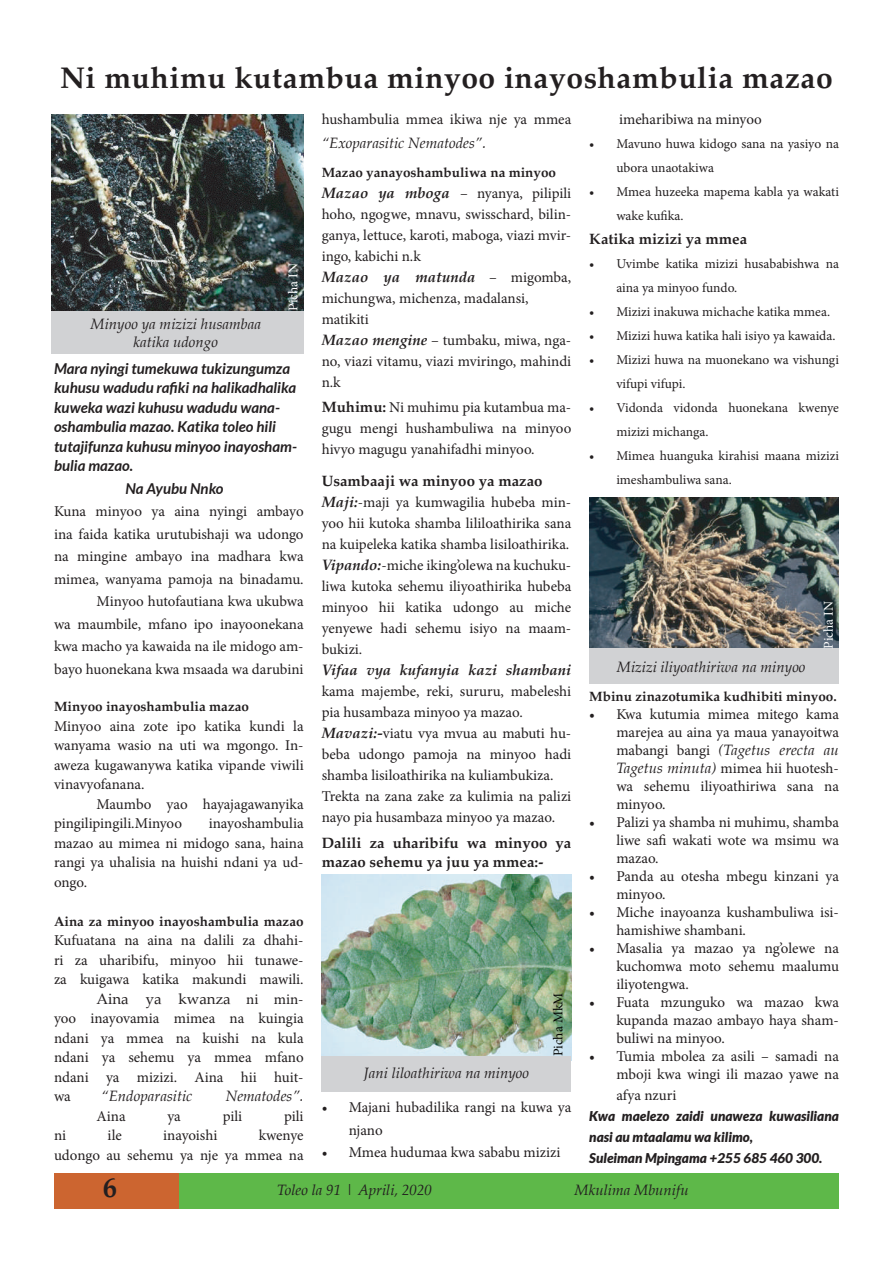
<style>
.page{position:relative;width:893px;height:1263px;background:#fff}
.page>*{position:absolute;margin:0;border:0;box-sizing:border-box;transform-origin:0 0}
.t1{font:700 30px "Palatino";letter-spacing:.02em;color:#231f20}
.t2{font:700 28.5px "Palatino";color:#231f20}
.t3{font:15px/21px "Minion Pro";color:#231f20;text-align:justify}
.t4{font:italic 15px/18px "Palatino";color:#231f20;text-align:center}
.t5{font:italic 700 15px/19.5px "Lato";color:#231f20}
.t6{font:700 15px/19.5px "Palatino";color:#231f20}
.t7{font:italic 700 15px "Palatino Linotype";color:#231f20}
.t8{font:italic 700 15px "Palatino";color:#231f20}
.t9{font:15px "Palatino";color:#231f20}
.t10{font:13.5px/24px "Minion Pro";color:#231f20}
.t11{font:700 13.5px "Palatino";color:#231f20}
.t12{font:italic 900 13.5px/21px "Lato";color:#231f20}
.t13{font:13.5px "Minion Pro";letter-spacing:-.005em;color:#fff}
.t14{font:13.5px "Minion Pro";letter-spacing:-.005em;color:#040503}
.s1{font-family:"Palatino Linotype";font-weight:700;font-style:italic}
.s2{font-family:"Minion Pro";font-weight:400;font-style:normal}
.s3{font-family:"Palatino";font-weight:700;font-style:italic}
.s4{font-family:"Palatino";font-weight:700}
.s5{font-family:"Minion Pro";font-style:normal}
.s6{font-family:"Palatino";font-style:italic}
.s7{font-family:"Minion Pro"}
</style>
<div class="page">
<img style="left:52px;top:115px;width:252px;height:196px">
<div style="left:52px;top:311px;width:252px;height:42px;background:#d1d2d4"></div>
<div style="left:179px;top:1173px;width:660px;height:36px;background:#5eb849"></div>
<div style="left:54px;top:1173px;width:125px;height:36px;background:#cc6530"></div>
<img style="left:322px;top:874px;width:249px;height:182px">
<div style="left:322px;top:1056px;width:249px;height:36px;background:#d1d2d4"></div>
<img style="left:589px;top:497px;width:250px;height:152px">
<div style="left:589px;top:649px;width:250px;height:35px;background:#d1d2d4"></div>
<h1 class="t1" style="left:60px;top:52px;width:774px">Ni muhimu kutambua minyoo inayoshambulia mazao</h1>
<p class="t3" style="left:322px;top:109px;width:251px">hushambulia mmea ikiwa nje ya mmea</p>
<p class="t4" style="left:322px;top:134px;width:166px">“Exoparasitic Nematodes”.</p>
<p class="t11" style="left:322px;top:161px;width:236px">Mazao yanayoshambuliwa na minyoo</p>
<p class="t3" style="left:322px;top:183px;width:251px"><span class="s1">Mazao ya mboga</span> – nyanya, pilipili hoho, ngogwe, mnavu, swisschard, bilin&shy;ganya, lettuce, karoti, maboga, viazi mvir&shy;ingo, kabichi n.k</p>
<p class="t8" style="left:322px;top:264px;width:251px">Mazao ya matunda <span class="s2">– migomba,</span></p>
<p class="t3" style="left:322px;top:288px;width:251px;text-align:left">michungwa, michenza, madalansi, matikiti<br><span class="s3">Mazao mengine</span> – tumbaku, miwa, nga&shy;no, viazi vitamu, viazi mviringo, mahindi n.k</p>
<p class="t3" style="left:322px;top:397px;width:251px"><span class="s4">Muhimu:</span> Ni muhimu pia kutambua ma&shy;gugu mengi hushambuliwa na minyoo hivyo magugu yanahifadhi minyoo.</p>
<p class="t6" style="left:322px;top:471px;width:222px">Usambaaji wa minyoo ya mazao</p>
<p class="t3" style="left:322px;top:492px;width:251px;text-align:left"><span class="s3">Maji:</span>-maji ya kumwagilia hubeba min&shy;yoo hii kutoka shamba lililoathirika sana na kuipeleka katika shamba lisiloathirika.<br><span class="s3">Vipando:</span>-miche iking’olewa na kuchuku&shy;liwa kutoka sehemu iliyoathirika hubeba minyoo hii katika udongo au miche yenyewe hadi sehemu isiyo na maam&shy;bukizi.</p>
<p class="t7" style="left:322px;top:659px;width:251px">Vifaa vya kufanyia kazi shambani</p>
<p class="t3" style="left:322px;top:681px;width:251px;text-align:left">kama majembe, reki, sururu, mabeleshi pia husambaza minyoo ya mazao.<br><span class="s3">Mavazi:-</span>viatu vya mvua au mabuti hu&shy;beba udongo pamoja na minyoo hadi shamba lisiloathirika na kuliambukiza.<br>Trekta na zana zake za kulimia na palizi nayo pia husambaza minyoo ya mazao.</p>
<p class="t6" style="left:322px;top:832px;width:251px">Dalili za uharibifu wa minyoo ya mazao sehemu ya juu ya mmea:-</p>
<p class="t3" style="left:619px;top:109px;width:144px">imeharibiwa na minyoo</p>
<p class="t10" style="left:616px;top:132px;width:224px;text-indent:-27px">• Mavuno huwa kidogo sana na yasiyo na ubora unaotakiwa</p>
<p class="t10" style="left:616px;top:180px;width:224px;text-indent:-27px">• Mmea huzeeka mapema kabla ya wakati wake kufika.</p>
<p class="t6" style="left:589px;top:229px;width:159px">Katika mizizi ya mmea</p>
<p class="t10" style="left:616px;top:252px;width:224px;text-indent:-27px">• Uvimbe katika mizizi husababishwa na aina ya minyoo fundo.</p>
<p class="t10" style="left:589px;top:300px;width:242px">• Mizizi inakuwa michache katika mmea.</p>
<p class="t10" style="left:589px;top:324px;width:248px">• Mizizi huwa katika hali isiyo ya kawaida.</p>
<p class="t10" style="left:616px;top:348px;width:224px;text-indent:-27px">• Mizizi huwa na muonekano wa vishungi vifupi vifupi.</p>
<p class="t10" style="left:616px;top:396px;width:224px;text-indent:-27px">• Vidonda vidonda huonekana kwenye mizizi michanga.</p>
<p class="t10" style="left:616px;top:444px;width:224px;text-indent:-27px">• Mimea huanguka kirahisi maana mizizi imeshambuliwa sana.</p>
<p class="t13" style="left:284px;top:311px;width:49px;rotate:-90deg">Picha IN</p>
<p class="t4" style="left:90px;top:315px;width:172px">Minyoo ya mizizi husambaa katika udongo</p>
<p class="t5" style="left:54px;top:359px;width:245px">Mara nyingi tumekuwa tukizungumza kuhusu wadudu rafiki na halikadhalika kuweka wazi kuhusu wadudu wana&shy;oshambulia mazao. Katika toleo hili tutajifunza kuhusu minyoo inayosham&shy;bulia mazao.</p>
<p class="t5" style="left:125px;top:479px;width:100px">Na Ayubu Nnko</p>
<p class="t3" style="left:54px;top:500px;width:251px;line-height:22.5px;text-align:right">Kuna minyoo ya aina nyingi ambayo ina faida katika urutubishaji wa udongo na mingine ambayo ina madhara kwa mimea, wanyama pamoja na binadamu.<br>Minyoo hutofautiana kwa ukubwa<br>wa maumbile, mfano ipo inayoonekana kwa macho ya kawaida na ile midogo am&shy;bayo huonekana kwa msaada wa darubini</p>
<p class="t11" style="left:54px;top:695px;width:197px">Minyoo inayoshambulia mazao</p>
<p class="t3" style="left:54px;top:716px;width:251px;line-height:19.5px">Minyoo aina zote ipo katika kundi la wanyama wasio na uti wa mgongo. In&shy;aweza kugawanywa katika vipande viwili vinavyofanana.</p>
<p class="t3" style="left:54px;top:794px;width:251px;line-height:19.5px;text-indent:43px">Maumbo yao hayajagawanyika pingilipingili.Minyoo</p>
<p class="t13" style="left:820px;top:649px;width:49px;rotate:-90deg">Picha IN</p>
<p class="t4" style="left:617px;top:657px;width:190px">Mizizi iliyoathiriwa na minyoo</p>
<p class="t11" style="left:589px;top:684px;width:249px">Mbinu zinazotumika kudhibiti minyoo.</p>
<p class="t3" style="left:589px;top:705px;width:251px;line-height:18px;text-align:right">• Kwa kutumia mimea mitego kama marejea au aina ya maua yanayoitwa</p>
<p class="t4" style="left:616px;top:740px;width:224px"><span class="s5">mabangi bangi</span> (Tagetus erecta au</p>
<p class="t3" style="left:616px;top:759px;width:224px;line-height:18px"><span class="s6">Tagetus minuta)</span> mimea hii huotesh&shy;wa sehemu iliyoathiriwa sana na minyoo.</p>
<p class="t3" style="left:616px;top:813px;width:224px;line-height:18px;text-indent:-27px">• Palizi ya shamba ni muhimu, shamba liwe safi wakati wote wa msimu wa mazao.</p>
<p class="t3" style="left:616px;top:867px;width:224px;line-height:18px;text-indent:-27px">• Panda au otesha mbegu kinzani ya minyoo.</p>
<p class="t3" style="left:616px;top:903px;width:224px;line-height:18px;text-indent:-27px">• Miche inayoanza kushambuliwa isi&shy;hamishiwe shambani.</p>
<p class="t3" style="left:616px;top:939px;width:224px;line-height:18px;text-indent:-27px">• Masalia ya mazao ya ng’olewe na kuchomwa moto sehemu maalumu iliyotengwa.</p>
<p class="t3" style="left:616px;top:993px;width:224px;line-height:18px;text-indent:-27px">• Fuata mzunguko wa mazao kwa kupanda mazao ambayo haya sham&shy;buliwi na minyoo.</p>
<p class="t3" style="left:589px;top:1047px;width:251px;line-height:18px;text-align:right">• Tumia mbolea za asili – samadi na mboji kwa wingi ili mazao yawe na</p>
<p class="t3" style="left:616px;top:1084px;width:62px">afya nzuri</p>
<p class="t12" style="left:589px;top:1105px;width:251px">Kwa maelezo zaidi unaweza kuwasiliana nasi au mtaalamu wa kilimo,<br>Suleiman Mpingama +255 685 460 300.</p>
<p class="t3" style="left:54px;top:814px;width:251px;line-height:19.5px;text-indent:155px">inayoshambulia mazao au mimea ni midogo sana, haina rangi ya uhalisia na huishi ndani ya ud&shy;ongo.</p>
<p class="t11" style="left:54px;top:909px;width:251px">Aina za minyoo inayoshambulia mazao</p>
<p class="t3" style="left:54px;top:931px;width:251px;line-height:19.5px">Kufuatana na aina na dalili za dhahi&shy;ri za uharibifu, minyoo hii tunawe&shy;za kuigawa katika makundi mawili.</p>
<p class="t9" style="left:97px;top:986px;width:209px">Aina ya kwanza <span class="s7">ni min-</span></p>
<p class="t3" style="left:54px;top:1009px;width:251px;line-height:19.5px">yoo inayovamia mimea na kuingia ndani ya mmea na kuishi na kula ndani ya sehemu ya mmea mfano ndani ya mizizi. Aina hii huit&shy;wa</p>
<p class="t14" style="left:549px;top:1056px;width:65px;rotate:-90deg">Picha MkM</p>
<p class="t4" style="left:364px;top:1063px;width:167px">Jani liloathiriwa na minyoo</p>
<p class="t4" style="left:101px;top:1087px;width:93px">“Endoparasitic</p>
<p class="t4" style="left:226px;top:1087px;width:79px">Nematodes”.</p>
<p class="t3" style="left:97px;top:1105px;width:31px">Aina</p>
<p class="t3" style="left:167px;top:1105px;width:15px">ya</p>
<p class="t3" style="left:223px;top:1105px;width:21px">pili</p>
<p class="t3" style="left:284px;top:1105px;width:21px">pili</p>
<p class="t3" style="left:349px;top:1096px;width:224px;line-height:22.5px;text-indent:-27px">• Majani hubadilika rangi na kuwa ya njano</p>
<p class="t3" style="left:322px;top:1142px;width:240px">• Mmea hudumaa kwa sababu mizizi</p>
<p class="t3" style="left:54px;top:1125px;width:14px">ni</p>
<p class="t3" style="left:108px;top:1125px;width:16px">ile</p>
<p class="t3" style="left:163px;top:1125px;width:56px">inayoishi</p>
<p class="t3" style="left:54px;top:1126px;width:251px;line-height:19.5px;text-align:right">kwenye<br>udongo au sehemu ya nje ya mmea na</p>
<h2 class="t2" style="left:103px;top:1163px;width:16px">6</h2>
<p class="t4" style="left:277px;top:1180px;width:156px">Toleo la 91 | Aprili, 2020</p>
<p class="t4" style="left:575px;top:1180px;width:116px">Mkulima Mbunifu</p>
</div>
